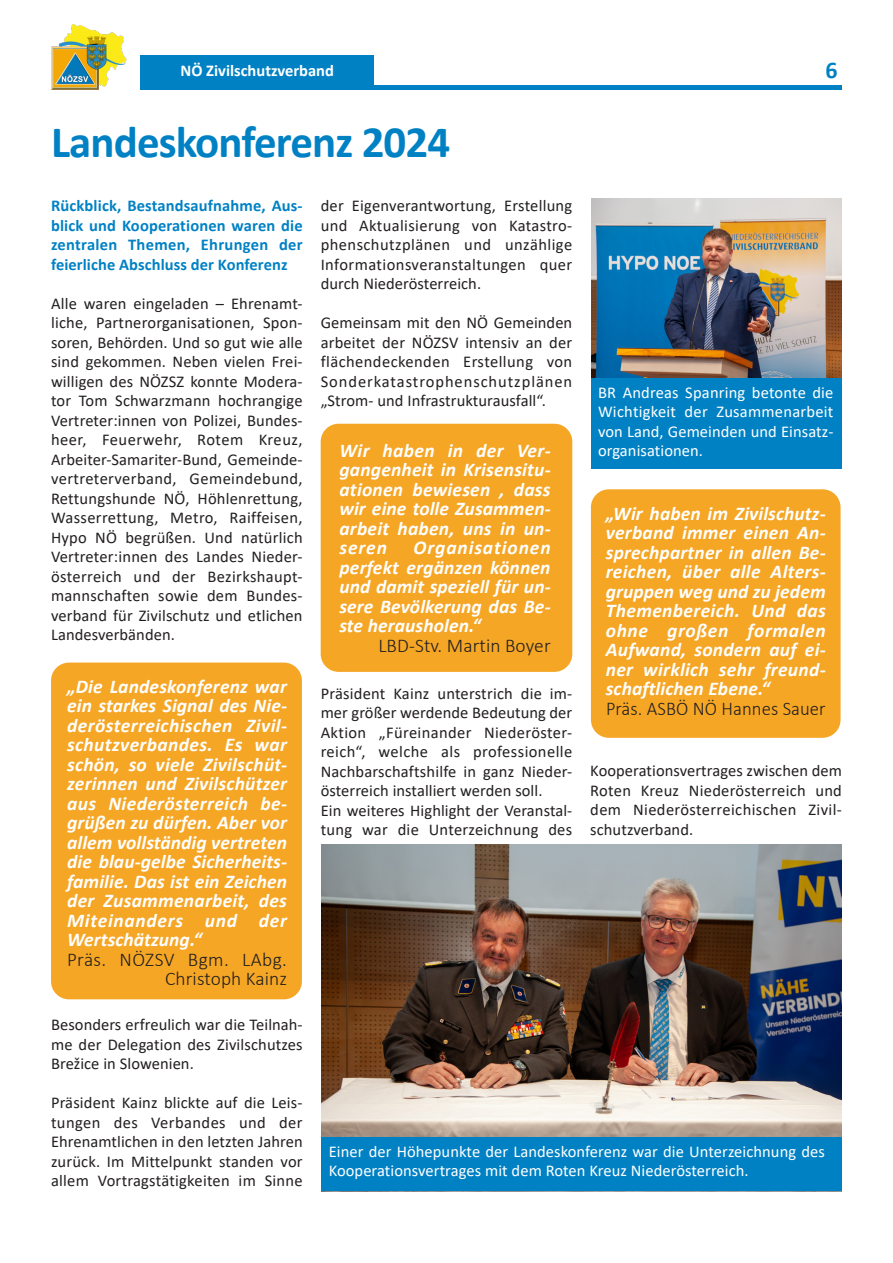
<style>
.page{position:relative;width:893px;height:1263px;background:#fff}
.page>*{position:absolute;margin:0;border:0;box-sizing:border-box;transform-origin:0 0}
.t1{font:700 45px "Calibri";letter-spacing:-.02em;color:#0081c4}
.t2{font:700 24px "Calibri";color:#0081c4}
.t3{font:italic 700 19.5px/19.5px "Calibri";letter-spacing:.005em;color:#fff;text-align:justify}
.t4{font:300 19.5px/19.5px "Calibri";letter-spacing:.005em;color:#231f20;text-align:right}
.t5{font:300 19.5px "Calibri";letter-spacing:.005em;color:#231f20;scale:.96 1}
.t6{font:16.5px/19.5px "Calibri";letter-spacing:.01em;color:#231f20;text-align:justify}
.t7{font:16.5px/19.5px "Calibri";letter-spacing:.005em;color:#fff}
.t8{font:700 16.5px/19.5px "Calibri";letter-spacing:.005em;color:#0081c4;text-align:justify}
.t9{font:700 16.5px "Calibri";color:#fff}
</style>
<div class="page">
<div style="left:51px;top:662px;width:251px;height:337px;background:#f5a625;border-radius:18px"></div>
<div style="left:321px;top:424px;width:251px;height:248px;background:#f5a625;border-radius:18px"></div>
<img style="left:321px;top:844px;width:520px;height:293px">
<div style="left:321px;top:1137px;width:520px;height:54px;background:#0081c4"></div>
<img style="left:591px;top:199px;width:251px;height:180px">
<div style="left:591px;top:379px;width:251px;height:90px;background:#0081c4"></div>
<div style="left:591px;top:489px;width:249px;height:249px;background:#f5a625;border-radius:18px"></div>
<img style="left:51px;top:24px;width:76px;height:66px">
<hr style="left:140px;top:85px;width:702px;height:4px;background:#0081c4">
<div style="left:140px;top:56px;width:234px;height:33px;background:#0081c4"></div>
<p class="t9" style="left:180px;top:59px;width:155px">NÖ Zivilschutzverband</p>
<h2 class="t2" style="left:825px;top:53px;width:14px">6</h2>
<p class="t1" style="left:51px;top:110px;width:401px">Landeskonferenz 2024</p>
<p class="t8" style="left:51px;top:196px;width:253px">Rückblick, Bestandsaufnahme, Aus&shy;blick und Kooperationen waren die zentralen Themen, Ehrungen der feierliche Abschluss der Konferenz</p>
<p class="t6" style="left:51px;top:293px;width:253px">Alle waren eingeladen – Ehrenamt&shy;liche, Partnerorganisationen, Spon&shy;soren, Behörden. Und so gut wie alle sind gekommen. Neben vielen Frei&shy;willigen des NÖZSZ konnte Modera&shy;tor Tom Schwarzmann hochrangige Vertreter:innen von Polizei, Bundes&shy;heer, Feuerwehr, Rotem Kreuz, Arbeiter-Samariter-Bund, Gemeinde&shy;vertreterverband, Gemeindebund, Rettungshunde NÖ, Höhlenrettung, Wasserrettung, Metro, Raiffeisen, Hypo NÖ begrüßen. Und natürlich Vertreter:innen des Landes Nieder&shy;österreich und der Bezirkshaupt&shy;mannschaften sowie dem Bundes&shy;verband für Zivilschutz und etlichen Landesverbänden.</p>
<p class="t3" style="left:67px;top:676px;width:221px">„Die Landeskonferenz war ein starkes Signal des Nie&shy;derösterreichischen Zivil&shy;schutzverbandes. Es war schön, so viele Zivilschüt&shy;zerinnen und Zivilschützer aus Niederösterreich be&shy;grüßen zu dürfen. Aber vor allem vollständig vertreten die blau-gelbe Sicherheits&shy;familie. Das ist ein Zeichen der Zusammenarbeit, des Miteinanders und der Wertschätzung.“</p>
<p class="t4" style="left:67px;top:949px;width:221px">Präs. NÖZSV Bgm. LAbg.<br>Christoph Kainz</p>
<p class="t6" style="left:321px;top:195px;width:253px">der Eigenverantwortung, Erstellung und Aktualisierung von Katastro&shy;phenschutzplänen und unzählige Informationsveranstaltungen quer durch Niederösterreich.</p>
<p class="t6" style="left:321px;top:312px;width:253px">Gemeinsam mit den NÖ Gemeinden arbeitet der NÖZSV intensiv an der flächendeckenden Erstellung von Sonderkatastrophenschutzplänen „Strom- und Infrastrukturausfall“.</p>
<p class="t3" style="left:339px;top:440px;width:213px">Wir haben in der Ver&shy;gangenheit in Krisensitu&shy;ationen bewiesen , dass wir eine tolle Zusammen&shy;arbeit haben, uns in un&shy;seren</p>
<p class="t3" style="left:339px;top:537px;width:213px;text-indent:74px">Organisationen perfekt ergänzen können und damit speziell für un&shy;sere Bevölkerung das Be&shy;ste herausholen.“</p>
<p class="t4" style="left:378px;top:635px;width:174px">LBD-Stv. Martin Boyer</p>
<p class="t6" style="left:321px;top:683px;width:253px">Präsident Kainz unterstrich die im&shy;mer größer werdende Bedeutung der Aktion „Füreinander Niederöster&shy;reich“, welche als professionelle Nachbarschaftshilfe in ganz Nieder&shy;österreich installiert werden soll.</p>
<p class="t6" style="left:321px;top:800px;width:253px">Ein weiteres Highlight der Veranstal&shy;tung war die Unterzeichnung des</p>
<p class="t7" style="left:598px;top:382px;width:237px;text-align:justify">BR Andreas Spanring betonte die Wichtigkeit der Zusammenarbeit von Land, Gemeinden und Einsatz&shy;organisationen.</p>
<p class="t3" style="left:606px;top:503px;width:221px">„Wir haben im Zivilschutz&shy;verband immer einen An&shy;sprechpartner in allen Be&shy;reichen, über alle Alters&shy;gruppen weg und zu jedem Themenbereich. Und das ohne großen formalen Aufwand, sondern auf ei&shy;ner wirklich sehr freund&shy;schaftlichen Ebene.“</p>
<p class="t5" style="left:606px;top:696px;width:230px">Präs. ASBÖ NÖ Hannes Sauer</p>
<p class="t6" style="left:590px;top:760px;width:253px">Kooperationsvertrages zwischen dem Roten Kreuz Niederösterreich und dem Niederösterreichischen Zivil&shy;schutzverband.</p>
<p class="t6" style="left:51px;top:1014px;width:253px">Besonders erfreulich war die Teilnah&shy;me der Delegation des Zivilschutzes Brežice in Slowenien.</p>
<p class="t6" style="left:51px;top:1092px;width:253px">Präsident Kainz blickte auf die Leis&shy;tungen des Verbandes und der Ehrenamtlichen in den letzten Jahren zurück. Im Mittelpunkt standen vor allem Vortragstätigkeiten im Sinne</p>
<p class="t7" style="left:329px;top:1141px;width:498px">Einer der Höhepunkte der Landeskonferenz war die Unterzeichnung des<br>Kooperationsvertrages mit dem Roten Kreuz Niederösterreich.</p>
</div>
